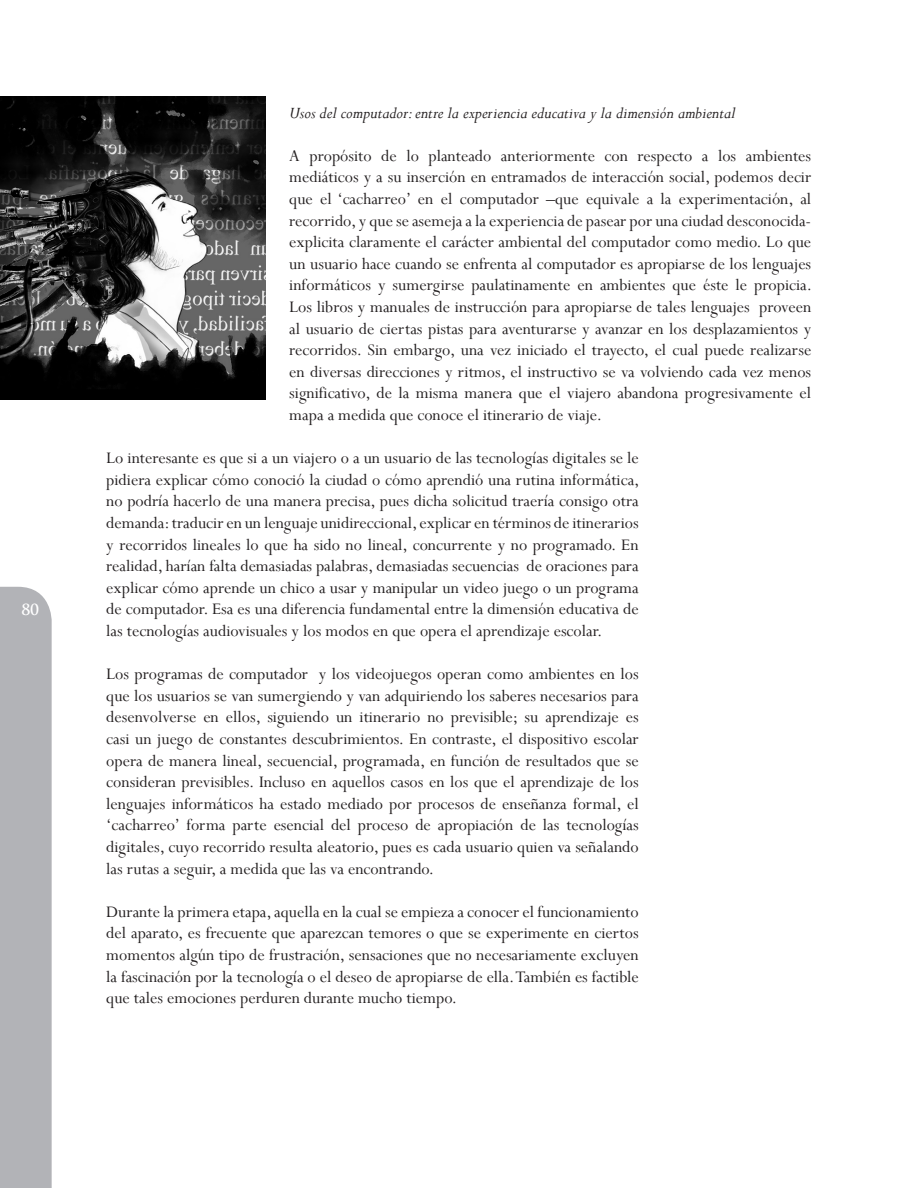
<style>
.page{position:relative;width:918px;height:1188px;background:#fff}
.page>*{position:absolute;margin:0;border:0;box-sizing:border-box;transform-origin:0 0}
.t1{font:18px/21.6px "Perpetua";color:#231f20;text-align:justify}
.Párrafo_de_lista{font:italic 18px "Perpetua";color:#231f20}
.t2{font:700 15px "Trajan Pro";color:#fff}
</style>
<div class="page">
<div style="left:0;top:587px;width:52px;height:601px;background:#b2b3b7"></div>
<img style="left:0;top:96px;width:266px;height:304px">
<p class="t2" style="left:21px;top:600px;width:19px">80</p>
<p class="Párrafo_de_lista" style="left:289px;top:101px;width:448px">Usos del computador: entre la experiencia educativa y la dimensión ambiental</p>
<p class="t1" style="left:289px;top:144px;width:524px">A propósito de lo planteado anteriormente con respecto a los ambientes mediáticos y a su inserción en entramados de interacción social, podemos decir que el ‘cacharreo’ en el computador –que equivale a la experimentación, al recorrido, y que se asemeja a la experiencia de pasear por una ciudad desconocida&shy;explicita claramente el carácter ambiental del computador como medio. Lo que un usuario hace cuando se enfrenta al computador es apropiarse de los lenguajes informáticos y sumergirse paulatinamente en ambientes que éste le propicia.<br>Los libros y manuales de instrucción para apropiarse de tales lenguajes proveen al usuario de ciertas pistas para aventurarse y avanzar en los desplazamientos y recorridos. Sin embargo, una vez iniciado el trayecto, el cual puede realizarse en diversas direcciones y ritmos, el instructivo se va volviendo cada vez menos significativo, de la misma manera que el viajero abandona progresivamente el mapa a medida que conoce el itinerario de viaje.</p>
<p class="t1" style="left:106px;top:447px;width:535px">Lo interesante es que si a un viajero o a un usuario de las tecnologías digitales se le pidiera explicar cómo conoció la ciudad o cómo aprendió una rutina informática, no podría hacerlo de una manera precisa, pues dicha solicitud traería consigo otra demanda: traducir en un lenguaje unidireccional, explicar en términos de itinerarios y recorridos lineales lo que ha sido no lineal, concurrente y no programado. En realidad, harían falta demasiadas palabras, demasiadas secuencias de oraciones para explicar cómo aprende un chico a usar y manipular un video juego o un programa de computador. Esa es una diferencia fundamental entre la dimensión educativa de las tecnologías audiovisuales y los modos en que opera el aprendizaje escolar.</p>
<p class="t1" style="left:106px;top:663px;width:534px">Los programas de computador y los videojuegos operan como ambientes en los que los usuarios se van sumergiendo y van adquiriendo los saberes necesarios para desenvolverse en ellos, siguiendo un itinerario no previsible; su aprendizaje es casi un juego de constantes descubrimientos. En contraste, el dispositivo escolar opera de manera lineal, secuencial, programada, en función de resultados que se consideran previsibles. Incluso en aquellos casos en los que el aprendizaje de los lenguajes informáticos ha estado mediado por procesos de enseñanza formal, el ‘cacharreo’ forma parte esencial del proceso de apropiación de las tecnologías digitales, cuyo recorrido resulta aleatorio, pues es cada usuario quien va señalando las rutas a seguir, a medida que las va encontrando.</p>
<p class="t1" style="left:106px;top:900px;width:534px">Durante la primera etapa, aquella en la cual se empieza a conocer el funcionamiento del aparato, es frecuente que aparezcan temores o que se experimente en ciertos momentos algún tipo de frustración, sensaciones que no necesariamente excluyen la fascinación por la tecnología o el deseo de apropiarse de ella. También es factible que tales emociones perduren durante mucho tiempo.</p>
</div>
